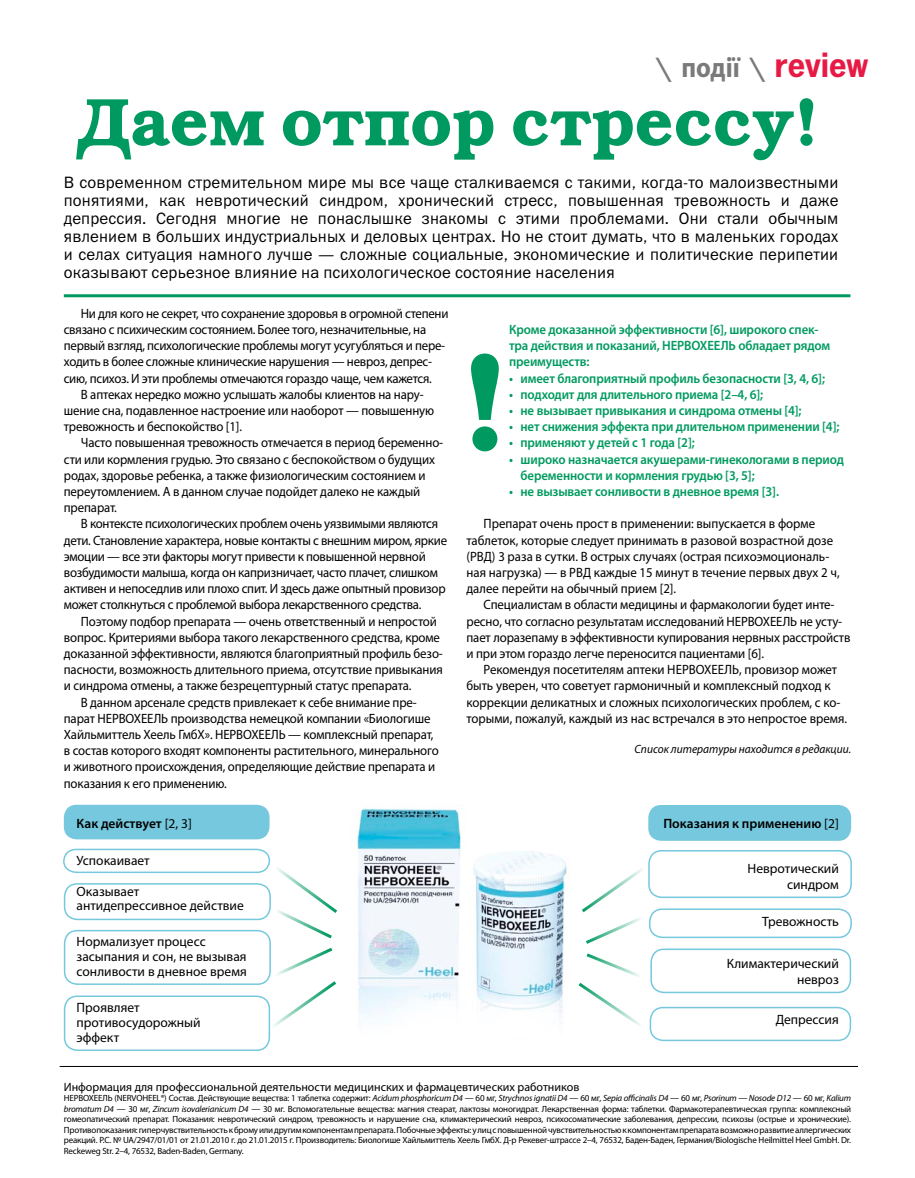
<style>
.page{position:relative;width:915px;height:1178px;background:#fff}
.page>*{position:absolute;margin:0;border:0;box-sizing:border-box;transform-origin:0 0}
.t1{font:138.6px "Bookman Demi ITC";color:#009a60}
.t2{font:67.5px "Bookman Demi ITC";color:#009a60}
.t3{font:700 36px "News Paper C";color:#e61a44}
.t4{font:16.5px/18px "Franklin Gothic Book ITC";letter-spacing:.01em;color:#000;text-align:justify}
.t5{font:13.5px/16.2px "Myriad Pro";letter-spacing:-.01em;color:#000;scale:.95 1}
.t6{font:600 13.5px/16.2px "Myriad Pro";letter-spacing:-.01em;color:#009a60;scale:.95 1}
.t7{font:13.5px/15px "Myriad Pro";letter-spacing:-.01em;color:#000}
.t8{font:600 13.5px "Myriad Pro";color:#000}
.t9{font:12px "Myriad Pro";color:#000}
.t10{font:italic 12px "Myriad Pro";color:#000;scale:.95 1}
.t11{font:9px/10.5px "Myriad Pro";letter-spacing:-.02em;color:#000;text-align:justify}
.s1{font-size:28.5px;color:#7a7a7a}
.s2{font-family:"Myriad Pro";font-size:28.5px;color:#7a7a7a}
.s3{font-weight:400}
.s4{font-style:italic}
</style>
<div class="page">
<img style="left:356px;top:805px;width:211px;height:213px">
<div style="left:648px;top:908px;width:203px;height:30px;border:2px solid #75c8dd;border-radius:13px"></div>
<div style="left:649px;top:1007px;width:201px;height:34px;border:2px solid #75c8dd;border-radius:13px"></div>
<div style="left:648px;top:850px;width:203px;height:48px;border:2px solid #75c8dd;border-radius:13px"></div>
<div style="left:64px;top:995px;width:206px;height:56px;border:2px solid #75c8dd;border-radius:13px"></div>
<hr style="left:64px;top:294px;width:786px;height:3px;background:#009a60">
<hr style="left:60px;top:1066px;width:797px;height:1px;background:#000">
<div style="left:64px;top:805px;width:205px;height:34px;background:#75c8dd;border-radius:13px"></div>
<div style="left:648px;top:805px;width:202px;height:36px;background:#75c8dd;border-radius:13px"></div>
<svg style="left:63px;top:848px;width:275px;height:184px"></svg>
<svg style="left:578px;top:868px;width:65px;height:158px"></svg>
<div style="left:650px;top:948px;width:200px;height:45px;border:2px solid #75c8dd;border-radius:13px"></div>
<h3 class="t3" style="left:658px;top:45px;width:211px"><span class="s1">\</span> <span class="s2">події</span> <span class="s1">\</span> review</h3>
<h2 class="t2" style="left:77px;top:82px;width:743px">Даем отпор стрессу!</h2>
<p class="t4" style="left:64px;top:173px;width:775px">В современном стремительном мире мы все чаще сталкиваемся с такими, когда-то малоизвестными понятиями, как невротический синдром, хронический стресс, повышенная тревожность и даже депрессия. Сегодня многие не понаслышке знакомы с этими проблемами. Они стали обычным явлением в больших индустриальных и деловых центрах. Н о не стоит думать, что в маленьких городах и селах ситуация намного лучше — сложные социальные, экономические и политические перипетии оказывают серьезное влияние на психологическое состояние населения</p>
<p class="t5" style="left:81px;top:305px;width:388px">Ни для кого не секрет, что сохранение здоровья в огромной степени</p>
<p class="t5" style="left:64px;top:321px;width:383px">связано с психическим состоянием. Более того, незначительные, на</p>
<p class="t5" style="left:64px;top:337px;width:403px">первый взгляд, психологические проблемы могут усугубляться и пере-</p>
<p class="t5" style="left:64px;top:353px;width:389px">ходить в более сложные клинические нарушения — невроз, депрес-</p>
<p class="t5" style="left:64px;top:370px;width:389px">сию, психоз. И эти проблемы отмечаются гораздо чаще, чем кажется.</p>
<p class="t5" style="left:81px;top:386px;width:362px">В аптеках нередко можно услышать жалобы клиентов на нару-</p>
<p class="t5" style="left:64px;top:402px;width:391px">шение сна, подавленное настроение или наоборот — повышенную</p>
<p class="t5" style="left:64px;top:418px;width:189px">тревожность и беспокойство [1].</p>
<p class="t5" style="left:81px;top:434px;width:383px">Часто повышенная тревожность отмечается в период беременно-</p>
<p class="t5" style="left:64px;top:451px;width:392px">сти или кормления грудью. Это связано с беспокойством о будущих</p>
<p class="t5" style="left:64px;top:467px;width:382px">родах, здоровье ребенка, а также физиологическим состоянием и</p>
<p class="t5" style="left:64px;top:483px;width:376px">переутомлением. А в данном случае подойдет далеко не каждый</p>
<p class="t5" style="left:64px;top:499px;width:57px">препарат.</p>
<p class="t5" style="left:81px;top:515px;width:377px">В контексте психологических проблем очень уязвимыми являются</p>
<p class="t5" style="left:64px;top:532px;width:405px">дети. Становление характера, новые контакты с внешним миром, яркие</p>
<p class="t5" style="left:64px;top:548px;width:382px">эмоции — все эти факторы могут привести к повышенной нервной</p>
<p class="t5" style="left:64px;top:564px;width:395px">возбудимости малыша, когда он капризничает, часто плачет, слишком</p>
<p class="t5" style="left:64px;top:580px;width:403px">активен и непоседлив или плохо спит. И здесь даже опытный провизор</p>
<p class="t5" style="left:64px;top:596px;width:378px">может столкнуться с проблемой выбора лекарственного средства.</p>
<p class="t5" style="left:81px;top:613px;width:376px">Поэтому подбор препарата — очень ответственный и непростой</p>
<p class="t5" style="left:64px;top:629px;width:397px">вопрос. Критериями выбора такого лекарственного средства, кроме</p>
<p class="t5" style="left:64px;top:645px;width:400px">доказанной эффективности, являются благоприятный профиль безо-</p>
<p class="t5" style="left:64px;top:661px;width:400px">пасности, возможность длительного приема, отсутствие привыкания</p>
<p class="t5" style="left:64px;top:677px;width:367px">и синдрома отмены, а также безрецептурный статус препарата.</p>
<p class="t5" style="left:81px;top:694px;width:355px">В данном арсенале средств привлекает к себе внимание пре-</p>
<p class="t5" style="left:64px;top:710px;width:387px">парат НЕРВОХЕЕЛЬ производства немецкой компании «Биологише</p>
<p class="t5" style="left:64px;top:726px;width:390px">Хайльмиттель Хеель ГмбХ». НЕРВОХЕЕЛЬ — комплексный препарат,</p>
<p class="t5" style="left:64px;top:742px;width:396px">в состав которого входят компоненты растительного, минерального</p>
<p class="t5" style="left:64px;top:758px;width:392px">и животного происхождения, определяющие действие препарата и</p>
<p class="t5" style="left:64px;top:775px;width:173px">показания к его применению.</p>
<p class="t8" style="left:77px;top:814px;width:117px">Как действует <span class="s3">[2, 3]</span></p>
<p class="t7" style="left:77px;top:853px;width:75px">Успокаивает</p>
<p class="t7" style="left:77px;top:885px;width:169px;line-height:13.5px">Оказывает антидепрессивное действие</p>
<p class="t7" style="left:77px;top:934px;width:171px">Нормализует процесс засыпания и сон, не вызывая сонливости в дневное время</p>
<p class="t7" style="left:77px;top:1000px;width:126px">Проявляет противосудорожный эффект</p>
<p class="t6" style="left:509px;top:321px;width:339px">Кроме доказанной эффективности [6], широкого спек&shy;тра действия и показаний, НЕРВОХЕЕЛЬ обладает рядом преимуществ:</p>
<p class="t6" style="left:509px;top:370px;width:334px">• имеет благоприятный профиль безопасности [3, 4, 6];</p>
<p class="t6" style="left:509px;top:386px;width:269px">• подходит для длительного приема [2–4, 6];</p>
<p class="t6" style="left:509px;top:402px;width:309px">• не вызывает привыкания и синдромa отмены [4];</p>
<p class="t6" style="left:509px;top:418px;width:349px">• нет снижения эффекта при длительном применении [4];</p>
<p class="t6" style="left:509px;top:434px;width:197px">• применяют у детей с 1 года [2];</p>
<p class="t6" style="left:520px;top:451px;width:342px;text-indent:-11px">• широко назначается акушерами-гинекологами в период беременности и кормления грудью [3, 5];</p>
<p class="t6" style="left:509px;top:483px;width:285px">• не вызывает сонливости в дневное время [3].</p>
<p class="t5" style="left:466px;top:515px;width:394px;text-indent:17px">Препарат очень прост в применении: выпускается в форме таблеток, которые следует принимать в разовой возрастной дозе (РВД) 3 раза в сутки. В острых случаях (острая психоэмоциональ&shy;ная нагрузка) — в РВД каждые 15 минут в течение первых двух 2 ч, далее перейти на обычный прием [2].</p>
<p class="t5" style="left:466px;top:596px;width:405px;text-indent:17px">Специалистам в области медицины и фармакологии будет инте&shy;ресно, что согласно результатам исследований НЕРВОХЕЕЛЬ не усту&shy;пает лоразепаму в эффективности купирования нервных расстройств и при этом гораздо легче переносится пациентами [6].</p>
<p class="t5" style="left:466px;top:661px;width:402px;text-indent:17px">Рекомендуя посетителям аптеки НЕРВОХЕЕЛЬ, провизор может быть уверен, что советует гармоничный и комплексный подход к коррекции деликатных и сложных психологических проблем, с ко&shy;торыми, пожалуй, каждый из нас встречался в это непростое время.</p>
<p class="t10" style="left:634px;top:742px;width:229px">Список литературы находится в редакции.</p>
<h1 class="t1" style="left:459px;top:320px;width:51px">!</h1>
<p class="t8" style="left:663px;top:815px;width:177px">Показания к применению <span class="s3">[2]</span></p>
<p class="t7" style="left:747px;top:860px;width:93px;line-height:16.2px;text-align:right">Невротический синдром</p>
<p class="t7" style="left:762px;top:914px;width:78px">Тревожность</p>
<p class="t7" style="left:726px;top:955px;width:114px;line-height:16.2px;text-align:right">Климактерический невроз</p>
<p class="t7" style="left:775px;top:1012px;width:65px">Депрессия</p>
<p class="t9" style="left:64px;top:1079px;width:517px">Информация для профессиональной деятельности медицинских и фармацевтических работников</p>
<p class="t11" style="left:64px;top:1092px;width:788px">НЕРВОХЕЕЛЬ (NERVOHEEL®) Состав. Действующие вещества: 1 таблетка содержит: <span class="s4">Acidum phosphoricum D4</span> — 60 мг, <span class="s4">Strychnos ignatii D4</span> — 60 мг, <span class="s4">Sepia officinalis D4</span> — 60 мг, <span class="s4">Psorinum — Nosode D12</span> — 60 мг, <span class="s4">Kalium bromatum D4</span> — 30 мг, <span class="s4">Zincum isovalerianicum D4</span> — 30 мг. Вспомогательные вещества: магния стеарат, лактозы моногидрат. Лекарственная форма: таблетки. Фармакотерапевтическая группа: комплексный гомеопатический препарат. Показания: невротический синдром, тревожность и нарушение сна, климактерический невроз, психосоматические заболевания, депрессии, психозы (острые и хронические).<br>Противопоказания: гиперчувствительность к брому или другим компонентам препарата. Побочные эффекты: у лиц с повышенной чувствительностью к компонентам препарата возможно развитие аллергических реакций. Р.С. № UA/2947/01/01 от 21.01.2010 г. до 21.01.2015 г. Производитель: Биологише Хайльмиттель Хеель ГмбХ. Д-р Рекевег-штрассе 2–4, 76532, Баден-Баден, Германия/Biologische Heilmittel Heel GmbH. Dr.<br>Reckeweg Str. 2–4, 76532, Baden-Baden, Germany.</p>
</div>
